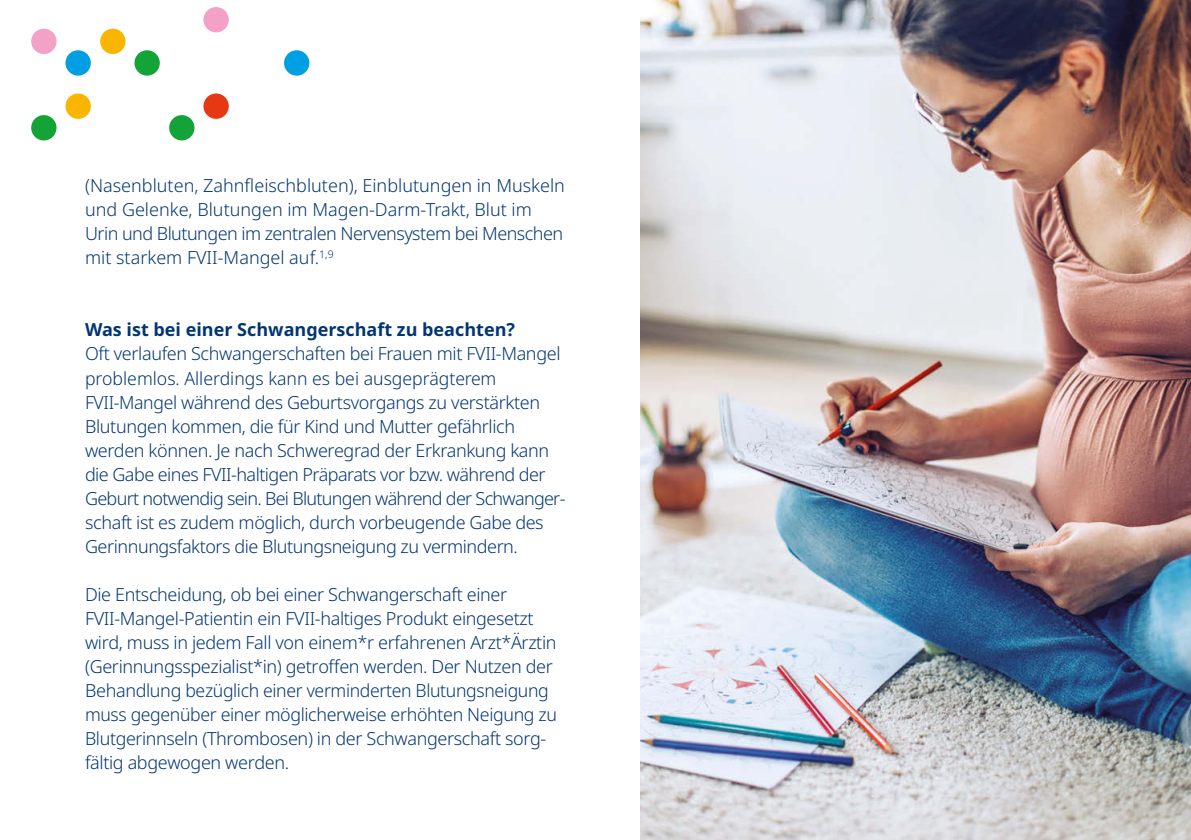
<style>
.page{position:relative;width:1191px;height:840px;background:#fff}
.page>*{position:absolute;margin:0;border:0;box-sizing:border-box;transform-origin:0 0}
.t1{font:300 18px/24px "Apis";letter-spacing:-.02em;color:#033572}
.t2{font:300 18px/24px "Apis";color:#033572}
.t3{font:700 18px "Apis";color:#033572}
</style>
<div class="page">
<img style="left:641px;top:0;width:550px;height:839px">
<div style="left:169px;top:115px;width:25px;height:25px;background:#13a337;border-radius:50%"></div>
<div style="left:31px;top:115px;width:26px;height:25px;background:#13a337;border-radius:50%"></div>
<div style="left:100px;top:29px;width:25px;height:25px;background:#f9b500;border-radius:50%"></div>
<div style="left:31px;top:29px;width:26px;height:25px;background:#f3a1c6;border-radius:50%"></div>
<div style="left:203px;top:93px;width:26px;height:26px;background:#e63812;border-radius:50%"></div>
<div style="left:65px;top:93px;width:26px;height:26px;background:#f9b500;border-radius:50%"></div>
<div style="left:134px;top:50px;width:26px;height:26px;background:#13a337;border-radius:50%"></div>
<div style="left:65px;top:50px;width:26px;height:26px;background:#009fe3;border-radius:50%"></div>
<div style="left:284px;top:50px;width:25px;height:26px;background:#009fe3;border-radius:50%"></div>
<div style="left:203px;top:7px;width:26px;height:25px;background:#f3a1c6;border-radius:50%"></div>
<p class="t2" style="left:85px;top:174px;width:481px">(Nasenbluten, Zahnfleischbluten), Einblutungen in Muskeln und Gelenke, Blutungen im Magen-Darm-Trakt, Blut im Urin und Blutungen im zentralen Nervensystem bei Menschen mit starkem FVII-Mangel auf.<sup>1,9</sup></p>
<p class="t3" style="left:85px;top:317px;width:431px">Was ist bei einer Schwangerschaft zu beachten?</p>
<p class="t1" style="left:85px;top:342px;width:478px">Oft verlaufen Schwangerschaften bei Frauen mit FVII-Mangel problemlos. Allerdings kann es bei ausgeprägterem FVII-Mangel während des Geburtsvorgangs zu verstärkten Blutungen kommen, die für Kind und Mutter gefährlich werden können. Je nach Schweregrad der Erkrankung kann die Gabe eines FVII-haltigen Präparats vor bzw. während der Geburt notwendig sein. Bei Blutungen während der Schwanger--- schaft ist es zudem möglich, durch vorbeugende Gabe des Gerinnungsfaktors die Blutungsneigung zu vermindern.</p>
<p class="t1" style="left:85px;top:582px;width:473px">Die Entscheidung, ob bei einer Schwangerschaft einer FVII-Mangel-Patientin ein FVII-haltiges Produkt eingesetzt wird, muss in jedem Fall von einem*r erfahrenen Arzt*Ärztin (Gerinnungsspezialist*in) getroffen werden. Der Nutzen der Behandlung bezüglich einer verminderten Blutungsneigung muss gegenüber einer möglicherweise erhöhten Neigung zu Blutgerinnseln (Thrombosen) in der Schwangerschaft sorg&shy;fältig abgewogen werden.</p>
</div>
